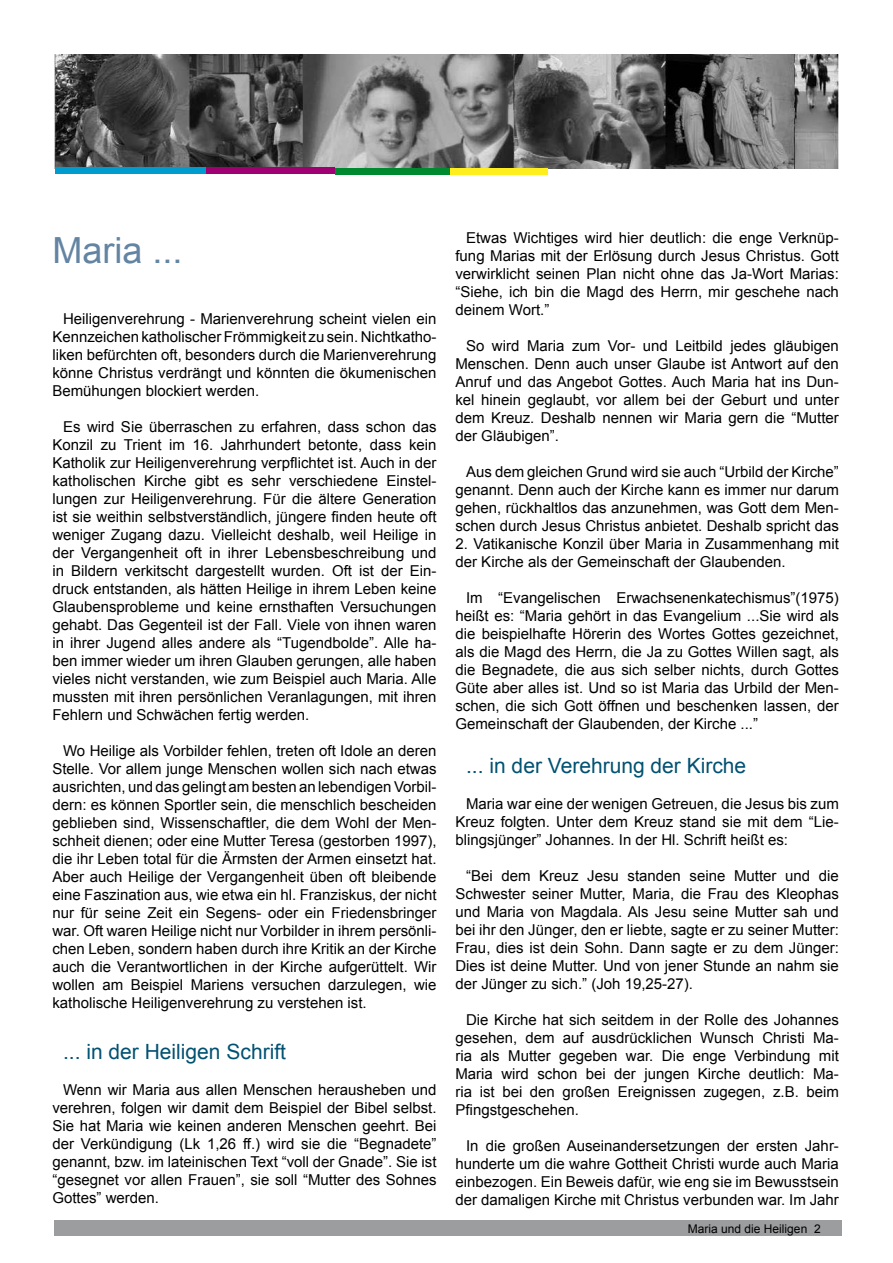
<style>
.page{position:relative;width:893px;height:1263px;background:#fff}
.page>*{position:absolute;margin:0;border:0;box-sizing:border-box;transform-origin:0 0}
.t1{font:36px "Arial";color:#6384a2}
.t2{font:21px "Arial";color:#005171}
.t3{font:15px/18px "Arial";color:#000;text-align:justify}
.t4{font:12px "Arial";color:#000}
</style>
<div class="page">
<div style="left:54px;top:1220px;width:788px;height:16px;background:#9c9d9f"></div>
<img style="left:54px;top:54px;width:785px;height:114px">
<div style="left:55px;top:168px;width:151px;height:6px;background:#009ccf"></div>
<div style="left:206px;top:168px;width:129px;height:6px;background:#9f0072"></div>
<div style="left:335px;top:168px;width:116px;height:6px;background:#008a30"></div>
<div style="left:451px;top:168px;width:97px;height:6px;background:#ffee1d"></div>
<h1 class="t1" style="left:52px;top:227px;width:132px">Maria ...</h1>
<p class="t3" style="left:52px;top:310px;width:386px;text-indent:11px">Heiligenverehrung - Marienverehrung scheint vielen ein Kennzeichen katholischer Frömmigkeit zu sein. Nichtkatho&shy;liken befürchten oft, besonders durch die Marienverehrung könne Christus verdrängt und könnten die ökumenischen Bemühungen blockiert werden.</p>
<p class="t3" style="left:52px;top:418px;width:386px;text-indent:11px">Es wird Sie überraschen zu erfahren, dass schon das Konzil zu Trient im 16. Jahrhundert betonte, dass kein Katholik zur Heiligenverehrung verpflichtet ist. Auch in der katholischen Kirche gibt es sehr verschiedene Einstel&shy;lungen zur Heiligenverehrung. Für die ältere Generation ist sie weithin selbstverständlich, jüngere finden heute oft weniger Zugang dazu. Vielleicht deshalb, weil Heilige in der Vergangenheit oft in ihrer Lebensbeschreibung und in Bildern verkitscht dargestellt wurden. Oft ist der Ein&shy;druck entstanden, als hätten Heilige in ihrem Leben keine Glaubensprobleme und keine ernsthaften Versuchungen gehabt. Das Gegenteil ist der Fall. Viele von ihnen waren in ihrer Jugend alles andere als “Tugendbolde”. Alle ha&shy;ben immer wieder um ihren Glauben gerungen, alle haben vieles nicht verstanden, wie zum Beispiel auch Maria. Alle mussten mit ihren persönlichen Veranlagungen, mit ihren Fehlern und Schwächen fertig werden.</p>
<p class="t3" style="left:52px;top:742px;width:386px;text-indent:11px">Wo Heilige als Vorbilder fehlen, treten oft Idole an deren Stelle. Vor allem junge Menschen wollen sich nach etwas ausrichten, und das gelingt am besten an lebendigen Vorbil&shy;dern: es können Sportler sein, die menschlich bescheiden geblieben sind, Wissenschaftler, die dem Wohl der Men&shy;schheit dienen; oder eine Mutter Teresa (gestorben 1997), die ihr Leben total für die Ärmsten der Armen einsetzt hat.<br>Aber auch Heilige der Vergangenheit üben oft bleibende eine Faszination aus, wie etwa ein hl. Franziskus, der nicht nur für seine Zeit ein Segens- oder ein Friedensbringer war. Oft waren Heilige nicht nur Vorbilder in ihrem persönli&shy;chen Leben, sondern haben durch ihre Kritik an der Kirche auch die Verantwortlichen in der Kirche aufgerüttelt. Wir wollen am Beispiel Mariens versuchen darzulegen, wie katholische Heiligenverehrung zu verstehen ist.</p>
<h2 class="t2" style="left:63px;top:1037px;width:224px">... in der Heiligen Schrift</h2>
<p class="t3" style="left:52px;top:1080px;width:386px;text-indent:11px">Wenn wir Maria aus allen Menschen herausheben und verehren, folgen wir damit dem Beispiel der Bibel selbst.<br>Sie hat Maria wie keinen anderen Menschen geehrt. Bei der Verkündigung (Lk 1,26 ff.) wird sie die “Begnadete” genannt, bzw. im lateinischen Text “voll der Gnade”. Sie ist “gesegnet vor allen Frauen”, sie soll “Mutter des Sohnes Gottes” werden.</p>
<p class="t3" style="left:455px;top:229px;width:385px;text-indent:11px">Etwas Wichtiges wird hier deutlich: die enge Verknüp&shy;fung Marias mit der Erlösung durch Jesus Christus. Gott verwirklicht seinen Plan nicht ohne das Ja-Wort Marias: “Siehe, ich bin die Magd des Herrn, mir geschehe nach deinem Wort.”</p>
<p class="t3" style="left:455px;top:337px;width:385px;text-indent:11px">So wird Maria zum Vor- und Leitbild jedes gläubigen Menschen. Denn auch unser Glaube ist Antwort auf den Anruf und das Angebot Gottes. Auch Maria hat ins Dun&shy;kel hinein geglaubt, vor allem bei der Geburt und unter dem Kreuz. Deshalb nennen wir Maria gern die “Mutter der Gläubigen”.</p>
<p class="t3" style="left:455px;top:463px;width:385px;text-indent:11px">Aus dem gleichen Grund wird sie auch “Urbild der Kirche” genannt. Denn auch der Kirche kann es immer nur darum gehen, rückhaltlos das anzunehmen, was Gott dem Men&shy;schen durch Jesus Christus anbietet. Deshalb spricht das</p>
<p class="t3" style="left:455px;top:535px;width:385px">2. Vatikanische Konzil über Maria in Zusammenhang mit der Kirche als der Gemeinschaft der Glaubenden.</p>
<p class="t3" style="left:455px;top:589px;width:385px;text-indent:11px">Im “Evangelischen Erwachsenenkatechismus”(1975) heißt es: “Maria gehört in das Evangelium ...Sie wird als die beispielhafte Hörerin des Wortes Gottes gezeichnet, als die Magd des Herrn, die Ja zu Gottes Willen sagt, als die Begnadete, die aus sich selber nichts, durch Gottes Güte aber alles ist. Und so ist Maria das Urbild der Men&shy;schen, die sich Gott öffnen und beschenken lassen, der Gemeinschaft der Glaubenden, der Kirche ...”</p>
<h2 class="t2" style="left:466px;top:751px;width:282px">... in der Verehrung der Kirche</h2>
<p class="t3" style="left:455px;top:794px;width:385px;text-indent:11px">Maria war eine der wenigen Getreuen, die Jesus bis zum Kreuz folgten. Unter dem Kreuz stand sie mit dem “Lie&shy;blingsjünger” Johannes. In der Hl. Schrift heißt es:</p>
<p class="t3" style="left:455px;top:866px;width:385px;text-indent:11px">“Bei dem Kreuz Jesu standen seine Mutter und die Schwester seiner Mutter, Maria, die Frau des Kleophas und Maria von Magdala. Als Jesu seine Mutter sah und bei ihr den Jünger, den er liebte, sagte er zu seiner Mutter:<br>Frau, dies ist dein Sohn. Dann sagte er zu dem Jünger:<br>Dies ist deine Mutter. Und von jener Stunde an nahm sie der Jünger zu sich.” (Joh 19,25-27).</p>
<p class="t3" style="left:455px;top:1010px;width:385px;text-indent:11px">Die Kirche hat sich seitdem in der Rolle des Johannes gesehen, dem auf ausdrücklichen Wunsch Christi Ma&shy;ria als Mutter gegeben war. Die enge Verbindung mit Maria wird schon bei der jungen Kirche deutlich: Ma&shy;ria ist bei den großen Ereignissen zugegen, z.B. beim Pfingstgeschehen.</p>
<p class="t3" style="left:455px;top:1136px;width:385px;text-indent:11px">In die großen Auseinandersetzungen der ersten Jahr&shy;hunderte um die wahre Gottheit Christi wurde auch Maria einbezogen. Ein Beweis dafür, wie eng sie im Bewusstsein der damaligen Kirche mit Christus verbunden war. Im Jahr</p>
<p class="t4" style="left:688px;top:1221px;width:134px">Maria und die Heiligen 2</p>
</div>
